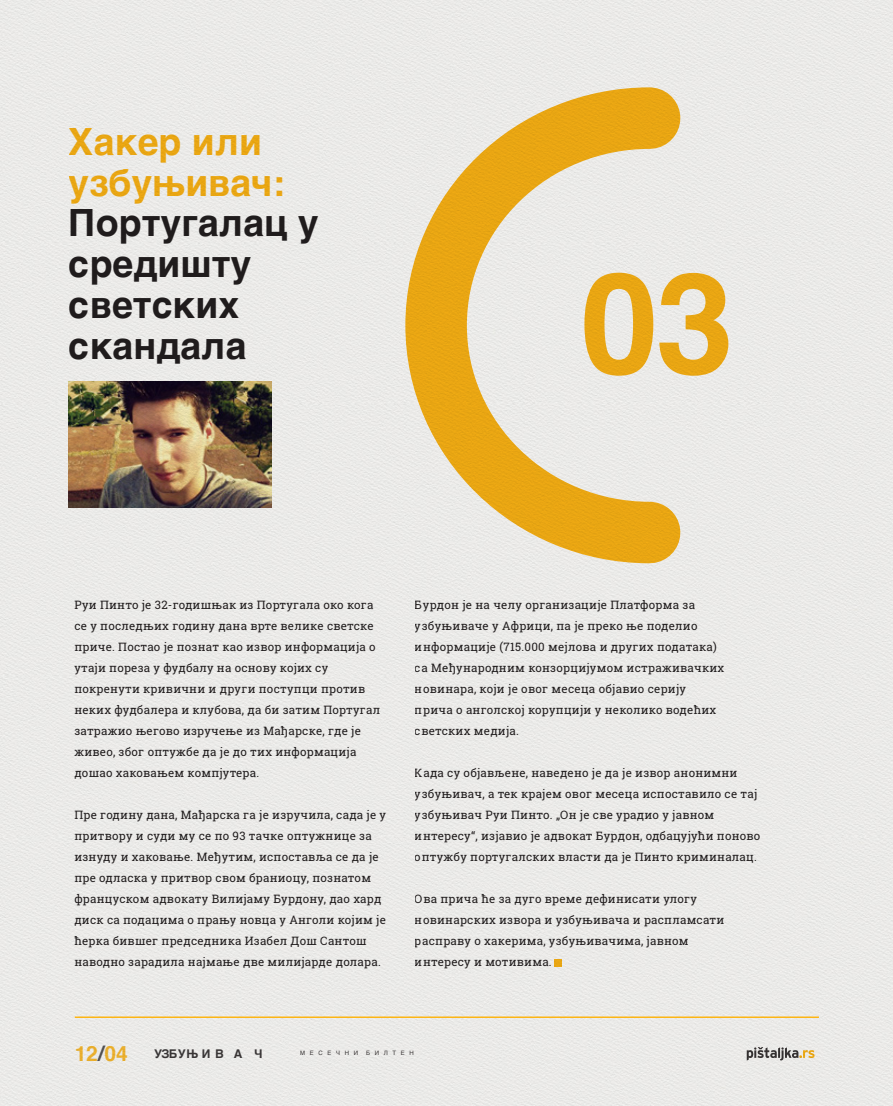
<style>
.page{position:relative;width:893px;height:1106px;background:#ebeae8}
.page>*{position:absolute;margin:0;border:0;box-sizing:border-box;transform-origin:0 0}
.t1{font:700 141px "Helvetica";color:#fdb515}
.t2{font:700 37.5px/40.7px "Helvetica";color:#231f20}
.t3{font:700 37.5px/40.7px "Helvetica";color:#fdb515}
.t4{font:700 21px "Helvetica";color:#fdb515}
.t5{font:700 12px "Helvetica";letter-spacing:-.01em;color:#231f20}
.t6{font:11.55px/21px "Roboto Slab";letter-spacing:.02em;color:#231f20}
.t7{font:6px "Helvetica";color:#231f20}
.s1{color:#414042}
</style>
<div class="page">
<svg style="left:747px;top:1047px;width:67px;height:13px"></svg>
<hr style="left:75px;top:1016px;width:744px;height:2px;background:#fdb515">
<img style="left:69px;top:381px;width:202px;height:127px">
<svg style="left:405px;top:87px;width:275px;height:476px;background:#e9d3a0"></svg>
<div style="left:554px;top:959px;width:8px;height:8px;background:#e9a613"></div>
<h2 class="t3" style="left:69px;top:122px;width:218px">Хакер или узбуњивач:</h2>
<h2 class="t2" style="left:69px;top:203px;width:251px">Португалац у средишту светских скандала</h2>
<h1 class="t1" style="left:580px;top:210px;width:155px">03</h1>
<p class="t6" style="left:74px;top:594px;width:307px">Руи Пинто је 32-годишњак из Португала око кога се у последњих годину дана врте велике светске приче. Постао је познат као извор информација о утаји пореза у фудбалу на основу којих су покренути кривични и други поступци против неких фудбалера и клубова, да би затим Португал затражио његово изручење из Мађарске, где је живео, због оптужбе да је до тих информација дошао хаковањем компјутера.</p>
<p class="t6" style="left:74px;top:804px;width:313px">Пре годину дана, Мађарска га је изручила, сада је у притвору и суди му се по 93 тачке оптужнице за изнуду и хаковање. Међутим, испоставља се да је пре одласка у притвор свом браниоцу, познатом француском адвокату Вилијаму Бурдону, дао хард диск са подацима о прању новца у Анголи којим је ћерка бившег председника Изабел Дош Сантош наводно зарадила најмање две милијарде долара.</p>
<p class="t6" style="left:415px;top:594px;width:311px">Бурдон је на челу организације Платформа за узбуњиваче у Африци, па је преко ње поделио информације (715.000 мејлова и других података) са Међународним конзорцијумом истраживачких новинара, који је овог месеца објавио серију прича о анголској корупцији у неколико водећих светских медија.</p>
<p class="t6" style="left:415px;top:762px;width:347px">Када су објављене, наведено је да је извор анонимни узбуњивач, а тек крајем овог месеца испоставило се тај узбуњивач Руи Пинто. „Он је све урадио у јавном интересу“, изјавио је адвокат Бурдон, одбацујући поново оптужбу португалских власти да је Пинто криминалац.</p>
<p class="t6" style="left:415px;top:888px;width:311px">Ова прича ће за дуго време дефинисати улогу новинарских извора и узбуњивача и распламсати расправу о хакерима, узбуњивачима, јавном интересу и мотивима.</p>
<h3 class="t4" style="left:74px;top:1036px;width:55px">12<span class="s1">/</span>04</h3>
<p class="t5" style="left:154px;top:1044px;width:110px">УЗБУЊ И В А Ч</p>
<p class="t7" style="left:300px;top:1048px;width:59px">М Е С Е Ч Н И</p>
<p class="t7" style="left:366px;top:1048px;width:49px">Б И Л Т Е Н</p>
</div>
